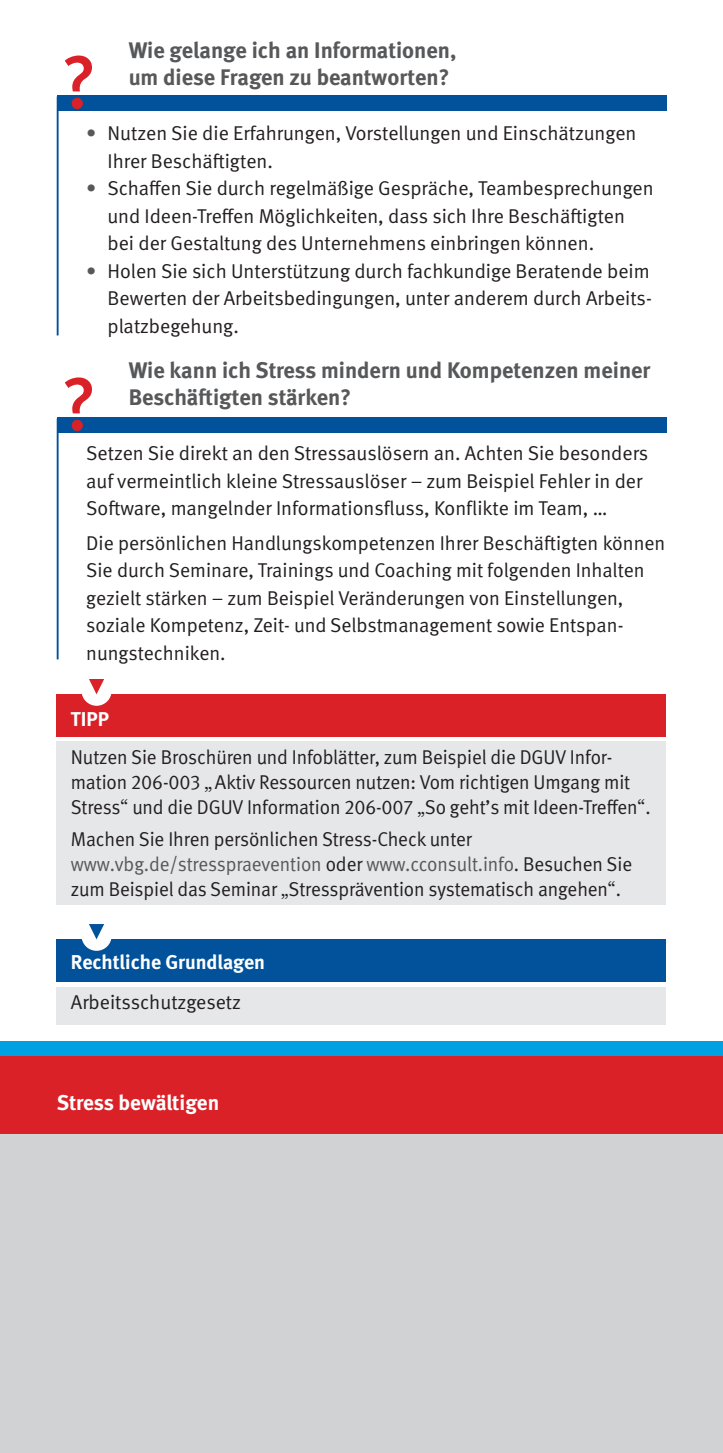
<style>
.page{position:relative;width:723px;height:1453px;background:#fff}
.page>*{position:absolute;margin:0;border:0;box-sizing:border-box;transform-origin:0 0}
.t1{font:700 22.5px/27.5px "DGUV Meta";color:#57585a}
.t2{font:700 21.25px "DGUV Meta";letter-spacing:-.005em;color:#fff}
.t3{font:20px/27.5px "DGUV Meta";color:#231f20}
.t4{font:20px/25px "DGUV Meta";color:#231f20;scale:.96 1}
.t5{font:700 20px "DGUV Meta";color:#fff}
.s1{color:#57585a}
.s2{font-family:"Georgia"}
</style>
<div class="page">
<div style="left:0;top:1056px;width:723px;height:78px;background:#da2128"></div>
<div style="left:0;top:1042px;width:723px;height:14px;background:#00a1e3"></div>
<div style="left:0;top:1134px;width:723px;height:319px;background:#d1d2d4"></div>
<div style="left:57px;top:987px;width:609px;height:37px;background:#e6e7e9"></div>
<div style="left:57px;top:939px;width:609px;height:42px;background:#01519b"></div>
<div style="left:81px;top:921px;width:31px;height:30px;background:#fff;border-radius:50%"></div>
<svg style="left:89px;top:924px;width:15px;height:15px"></svg>
<div style="left:57px;top:96px;width:609px;height:15px;background:#01519b"></div>
<svg style="left:65px;top:56px;width:27px;height:53px"></svg>
<div style="left:57px;top:418px;width:609px;height:15px;background:#01519b"></div>
<svg style="left:65px;top:377px;width:27px;height:54px"></svg>
<div style="left:57px;top:742px;width:609px;height:163px;background:#e6e7e9"></div>
<div style="left:57px;top:694px;width:609px;height:42px;background:#da2128"></div>
<div style="left:81px;top:676px;width:31px;height:30px;background:#fff;border-radius:50%"></div>
<svg style="left:89px;top:679px;width:15px;height:15px"></svg>
<p class="t1" style="left:129px;top:38px;width:329px">Wie gelange ich an Informationen, um diese Fragen zu beantworten?</p>
<p class="t3" style="left:107px;top:121px;width:530px;text-indent:-21px"><span class="s1">•</span> Nutzen Sie die Erfahrungen, Vorstellungen und Einschätzungen<br>Ihrer Beschäftigten.</p>
<p class="t3" style="left:107px;top:176px;width:548px;text-indent:-21px"><span class="s1">•</span> Schaffen Sie durch regelmäßige Gespräche, Teambesprechungen und Ideen-Treffen Möglichkeiten, dass sich Ihre Beschäftigten bei der Gestaltung des Unternehmens einbringen können.</p>
<p class="t3" style="left:107px;top:259px;width:546px;text-align:justify;text-indent:-21px"><span class="s1">•</span> Holen Sie sich Unterstützung durch fachkundige Beratende beim Bewerten der Arbeitsbedingungen, unter anderem durch Arbeits&shy;platzbegehung.</p>
<p class="t1" style="left:129px;top:358px;width:523px">Wie kann ich Stress mindern und Kompetenzen meiner<br>Beschäftigten stärken?</p>
<p class="t3" style="left:86px;top:441px;width:564px">Setzen Sie direkt an den Stressauslösern an. Achten Sie besonders auf vermeintlich kleine Stressauslöser – zum Beispiel Fehler in der<br>Software, mangelnder Informationsfluss, Konflikte im Team, …</p>
<p class="t3" style="left:86px;top:531px;width:581px">Die persönlichen Handlungskompetenzen Ihrer Beschäftigten können Sie durch Seminare, Trainings und Coaching mit folgenden Inhalten gezielt stärken – zum Beispiel Veränderungen von Einstellungen, soziale Kompetenz, Zeit- und Selbstmanagement sowie Entspan&shy;nungstechniken.</p>
<p class="t5" style="left:71px;top:712px;width:40px">TIPP</p>
<p class="t4" style="left:71px;top:746px;width:605px">Nutzen Sie Broschüren und Infoblätter, zum Beispiel die DGUV Infor&shy;mation 206-003 <span class="s2">„</span> Aktiv Ressourcen nutzen: Vom richtigen Umgang mit<br>Stress<span class="s2">“</span> und die DGUV Information 206-007 <span class="s2">„</span>So geht’s mit Ideen-Treffen<span class="s2">“</span>.</p>
<p class="t4" style="left:71px;top:828px;width:586px">Machen Sie Ihren persönlichen Stress-Check unter <span class="s1">www.vbg.de/stresspraevention</span> oder <span class="s1">www.cconsult.info</span>. Besuchen Sie zum Beispiel das Seminar <span class="s2">„</span>Stressprävention systematisch angehen<span class="s2">“</span>.</p>
<p class="t5" style="left:71px;top:955px;width:196px">Rechtliche Grundlagen</p>
<p class="t3" style="left:71px;top:990px;width:172px">Arbeitsschutzgesetz</p>
<p class="t2" style="left:57px;top:1095px;width:164px">Stress bewältigen</p>
</div>
